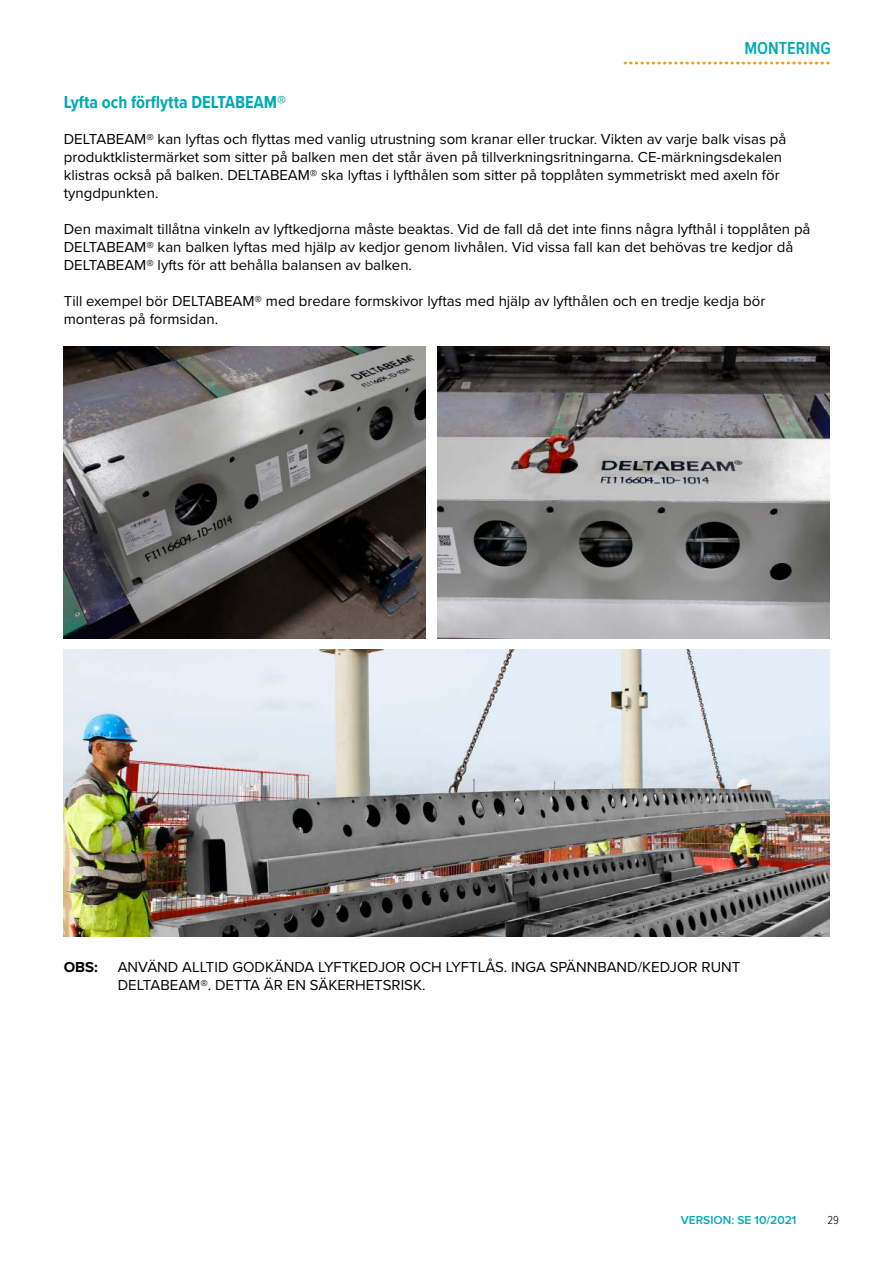
<style>
.page{position:relative;width:893px;height:1263px;background:#fff}
.page>*{position:absolute;margin:0;border:0;box-sizing:border-box;transform-origin:0 0}
.t1{font:700 18px "Proxima Nova Cond";color:#00a8b5}
.t2{font:600 18px "Proxima Nova Cond";color:#00a8b5}
.t3{font:15px/18px "Proxima Nova";color:#000}
.t4{font:700 15px "Proxima Nova";color:#000}
.t5{font:600 12px "Proxima Nova";color:#00a8b5}
.t6{font:300 12px "Proxima Nova Cond";color:#000}
</style>
<div class="page">
<svg style="left:625px;top:62px;width:204px;height:3px"></svg>
<img style="left:438px;top:347px;width:391px;height:291px">
<img style="left:64px;top:347px;width:362px;height:291px">
<img style="left:64px;top:650px;width:765px;height:286px">
<p class="t2" style="left:744px;top:35px;width:88px">MONTERING</p>
<p class="t1" style="left:64px;top:89px;width:224px">Lyfta och förflytta DELTABEAM®</p>
<p class="t3" style="left:64px;top:129px;width:724px">DELTABEAM® kan lyftas och flyttas med vanlig utrustning som kranar eller truckar. Vikten av varje balk visas på produktklistermärket som sitter på balken men det står även på tillverkningsritningarna. CE-märkningsdekalen klistras också på balken. DELTABEAM® ska lyftas i lyfthålen som sitter på topplåten symmetriskt med axeln för tyngdpunkten.</p>
<p class="t3" style="left:64px;top:219px;width:748px">Den maximalt tillåtna vinkeln av lyftkedjorna måste beaktas. Vid de fall då det inte finns några lyfthål i topplåten på<br>DELTABEAM® kan balken lyftas med hjälp av kedjor genom livhålen. Vid vissa fall kan det behövas tre kedjor då<br>DELTABEAM® lyfts för att behålla balansen av balken.</p>
<p class="t3" style="left:64px;top:291px;width:703px">Till exempel bör DELTABEAM® med bredare formskivor lyftas med hjälp av lyfthålen och en tredje kedja bör monteras på formsidan.</p>
<p class="t4" style="left:64px;top:956px;width:36px">OBS:</p>
<p class="t3" style="left:118px;top:957px;width:624px">ANVÄND ALLTID GODKÄNDA LYFTKEDJOR OCH LYFTLÅS. INGA SPÄNNBAND/KEDJOR RUNT<br>DELTABEAM®. DETTA ÄR EN SÄKERHETSRISK.</p>
<p class="t5" style="left:681px;top:1211px;width:117px">VERSION: SE 10/2021</p>
<p class="t6" style="left:827px;top:1211px;width:13px">29</p>
</div>
